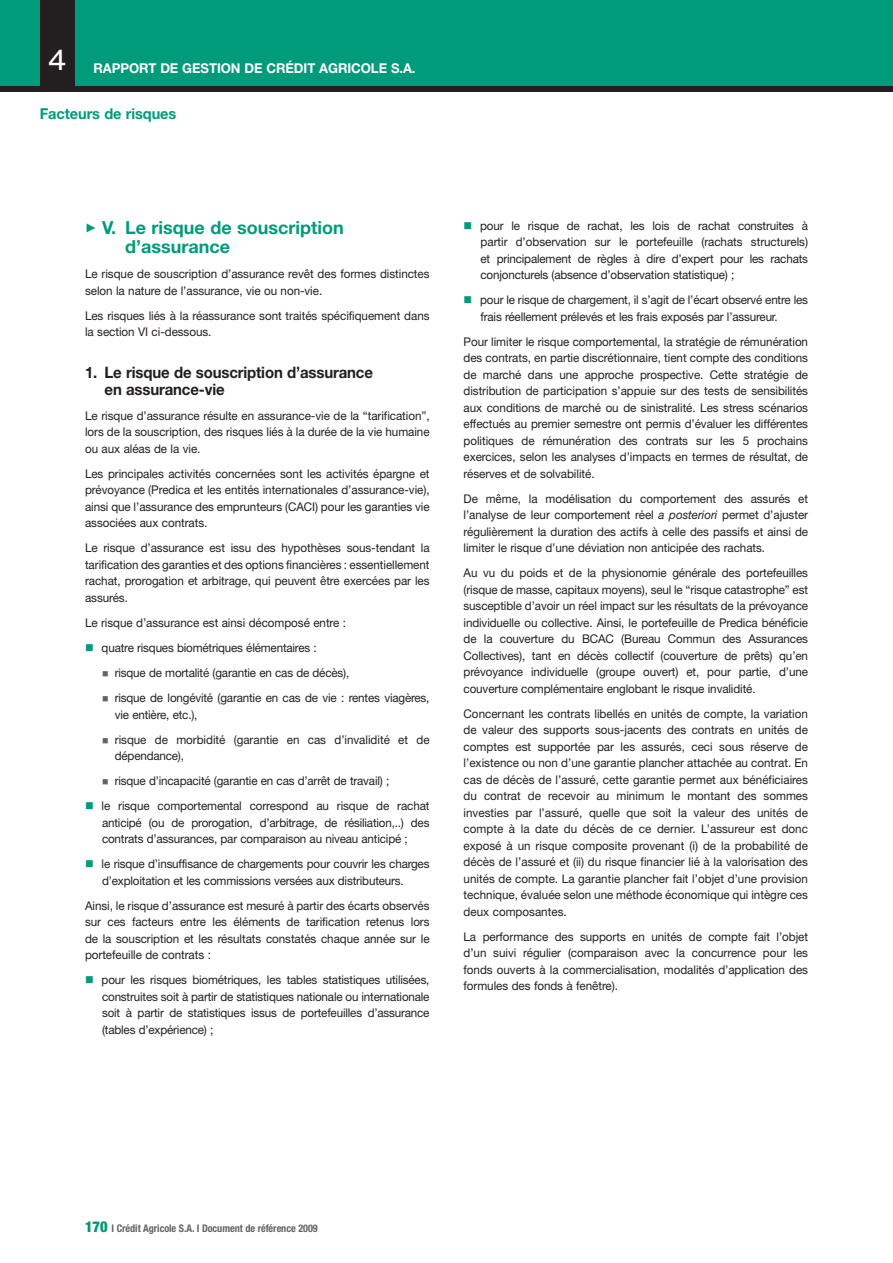
<style>
.page{position:relative;width:893px;height:1263px;background:#fff}
.page>*{position:absolute;margin:0;border:0;box-sizing:border-box;transform-origin:0 0}
.t1{font:700 18px/19.5px "Helvetica Neue LT Std";color:#009b7a}
.t2{font:700 15.75px/16.5px "Helvetica Neue LT Std";letter-spacing:-.01em;color:#231f20;scale:.95 1}
.t3{font:700 15px "Helvetica Neue LT Std";letter-spacing:-.005em;color:#009b7a}
.t4{font:700 13.5px "Helvetica Neue LT Std";letter-spacing:-.005em;color:#fff}
.t5{font:12px/16.5px "Helvetica Neue LT Std";letter-spacing:-.01em;color:#231f20;text-align:justify}
.t6{font:700 condensed 10.5px "Helvetica Neue LT Std";letter-spacing:-.005em;color:#636366}
.s1{font-style:italic}
.s2{font-weight:900;font-size:15px;color:#009b7a}
</style>
<div class="page">
<div style="left:0;top:0;width:40px;height:86px;background:#009b7a"></div>
<div style="left:74px;top:0;width:819px;height:86px;background:#009b7a"></div>
<div style="left:40px;top:0;width:34px;height:89px;background:#231f20"></div>
<div style="left:0;top:86px;width:893px;height:5px;background:#231f20"></div>
<p class="t4" style="left:48px;top:63px;width:369px"><sup>4</sup> RAPPORT DE GESTION DE CRÉDIT AGRICOLE S.A.</p>
<p class="t3" style="left:40px;top:108px;width:138px">Facteurs de risques</p>
<h1 class="t1" style="left:125px;top:220px;width:220px;text-indent:-40px">✓ V. Le risque de souscription d’assurance</h1>
<p class="t5" style="left:85px;top:267px;width:346px">Le risque de souscription d’assurance revêt des formes distinctes selon la nature de l’assurance, v ie ou n on-v ie.</p>
<p class="t5" style="left:85px;top:309px;width:346px">Les risques liés à la réassurance sont traités spécifiquement dans la section VI ci-dessous.</p>
<h2 class="t2" style="left:105px;top:366px;width:284px;text-indent:-20px">1. Le risque de souscription d’assurance en assurance-vie</h2>
<p class="t5" style="left:85px;top:409px;width:346px">Le risque d’assurance résulte en assurance-vie de la “tarification”, lors de la souscription, des risques liés à la durée de la vie humaine ou aux aléas de la vie.</p>
<p class="t5" style="left:85px;top:467px;width:346px">Les principales activités concernées sont les activités épargne et prévoyance (Predica et les entités internationales d’assurance-vie), ainsi que l’assurance des emprunteurs (CACI) pour les garanties vie associées aux contrats.</p>
<p class="t5" style="left:85px;top:541px;width:346px">Le risque d’assurance est issu des hypothèses sous-tendant la tarification des garanties et des options financières : essentiellement rachat, prorogation et arbitrage, qui peuvent être exercées par les assurés.</p>
<p class="t5" style="left:102px;top:611px;width:246px;line-height:25px;text-indent:-17px">Le risque d’assurance est ainsi décomposé entre : quatre risques biométriques élémentaires :</p>
<p class="t5" style="left:115px;top:661px;width:316px;line-height:25px">risque de mortalité (garantie en cas de décès),<br>risque de longévité (garantie en cas de vie : rentes viagères,</p>
<p class="t5" style="left:115px;top:703px;width:316px;line-height:25px">vie entière, etc. ),<br>risque de morbidité (garantie en cas d’invalidité et de</p>
<p class="t5" style="left:115px;top:749px;width:71px">dépendance),</p>
<p class="t5" style="left:115px;top:774px;width:276px">risque d’incapacité (garantie en cas d’arrêt de travail) ;</p>
<p class="t5" style="left:102px;top:799px;width:329px">le risque comportemental correspond au risque de rachat</p>
<p class="t5" style="left:102px;top:815px;width:329px">anticipé (ou de prorogation, d’arbitrage, de résiliation,..) des contrats d’assurances, par comparaison au niveau anticipé ;</p>
<p class="t5" style="left:102px;top:857px;width:329px">le risque d’insuffisance de chargements pour couvrir les charges d’exploitation et les commissions versées aux distributeurs.</p>
<p class="t5" style="left:85px;top:898px;width:346px">Ainsi, le risque d’assurance est mesuré à partir des écarts observés sur ces facteurs entre les éléments de tarification retenus lors de la souscription et les résultats constatés chaque année sur le portefeuille de contrats :</p>
<p class="t5" style="left:102px;top:973px;width:329px">pour les risques biométriques, les tables statistiques utilisées, construites soit à partir de statistiques nationale ou internationale soit à partir de statistiques issus de portefeuilles d’assurance (tables d’expérience) ;</p>
<p class="t5" style="left:480px;top:218px;width:329px">pour le risque de rachat, les lois de rachat construites à partir d’observation sur le portefeuille (rachats structurels) et principalement de règles à dire d’expert pour les rachats conjoncturels (absence d’observation statistique) ;</p>
<p class="t5" style="left:480px;top:293px;width:329px">pour le risque de chargement, il s’agit de l’écart observé entre les frais réellement prélevés et les frais exposés par l’assureur.</p>
<p class="t5" style="left:463px;top:334px;width:346px">Pour limiter le risque comportemental, la stratégie de rémunération des contrats, en partie discrétionnaire, tient compte des conditions de marché dans une approche prospective. Cette stratégie de distribution de participation s’appuie sur des tests de sensibilités aux conditions de marché ou de sinistralité. Les stress scénarios effectués au premier semestre ont permis d’évaluer les différentes politiques de rémunération des contrats sur les 5 prochains exercices, selon les analyses d’impacts en termes de résultat, de réserves et de solvabilité.</p>
<p class="t5" style="left:463px;top:491px;width:346px">De même, la modélisation du comportement des assurés et l’analyse de leur comportement réel <span class="s1">a posteriori</span> permet d’ajuster régulièrement la duration des actifs à celle des passifs et ainsi de limiter le risque d’une déviation non anticipée des rachats.</p>
<p class="t5" style="left:463px;top:566px;width:346px">Au vu du poids et de la physionomie générale des portefeuilles (risque de masse, capitaux moyens), seul le “risque catastrophe” est susceptible d’avoir un réel impact sur les résultats de la prévoyance individuelle ou collective. Ainsi, le portefeuille de Predica bénéficie de la couverture du BCAC (Bureau Commun des Assurances Collectives), tant en décès collectif (couverture de prêts) qu’en prévoyance individuelle (groupe ouvert) et, pour partie, d’une couverture complémentaire englobant le risque invalidité.</p>
<p class="t5" style="left:463px;top:706px;width:346px">Concernant les contrats libellés en unités de compte, la variation de valeur des supports sous-jacents des contrats en unités de comptes est supportée par les assurés, ceci sous réserve de l’existence ou non d’une garantie plancher attachée au contrat. En cas de décès de l’assuré, cette garantie permet aux bénéficiaires du contrat de recevoir au minimum le montant des sommes investies par l’assuré, quelle que soit la valeur des unités de compte à la date du décès de ce dernier. L’assureur est donc exposé à un risque composite provenant (i) de la probabilité de décès de l’assuré et (ii) du risque financier lié à la valorisation des unités de compte. La garantie plancher fait l’objet d’une provision technique, évaluée selon une méthode économique qui intègre ces deux composantes.</p>
<p class="t5" style="left:463px;top:929px;width:346px">La performance des supports en unités de compte fait l’objet d’un suivi régulier (comparaison avec la concurrence pour les fonds ouverts à la commercialisation, modalités d’application des formules des fonds à fenêtre).</p>
<p class="t6" style="left:85px;top:1225px;width:234px"><span class="s2">170</span> I Crédit Agricole S.A. I Document de référence 2009</p>
</div>
